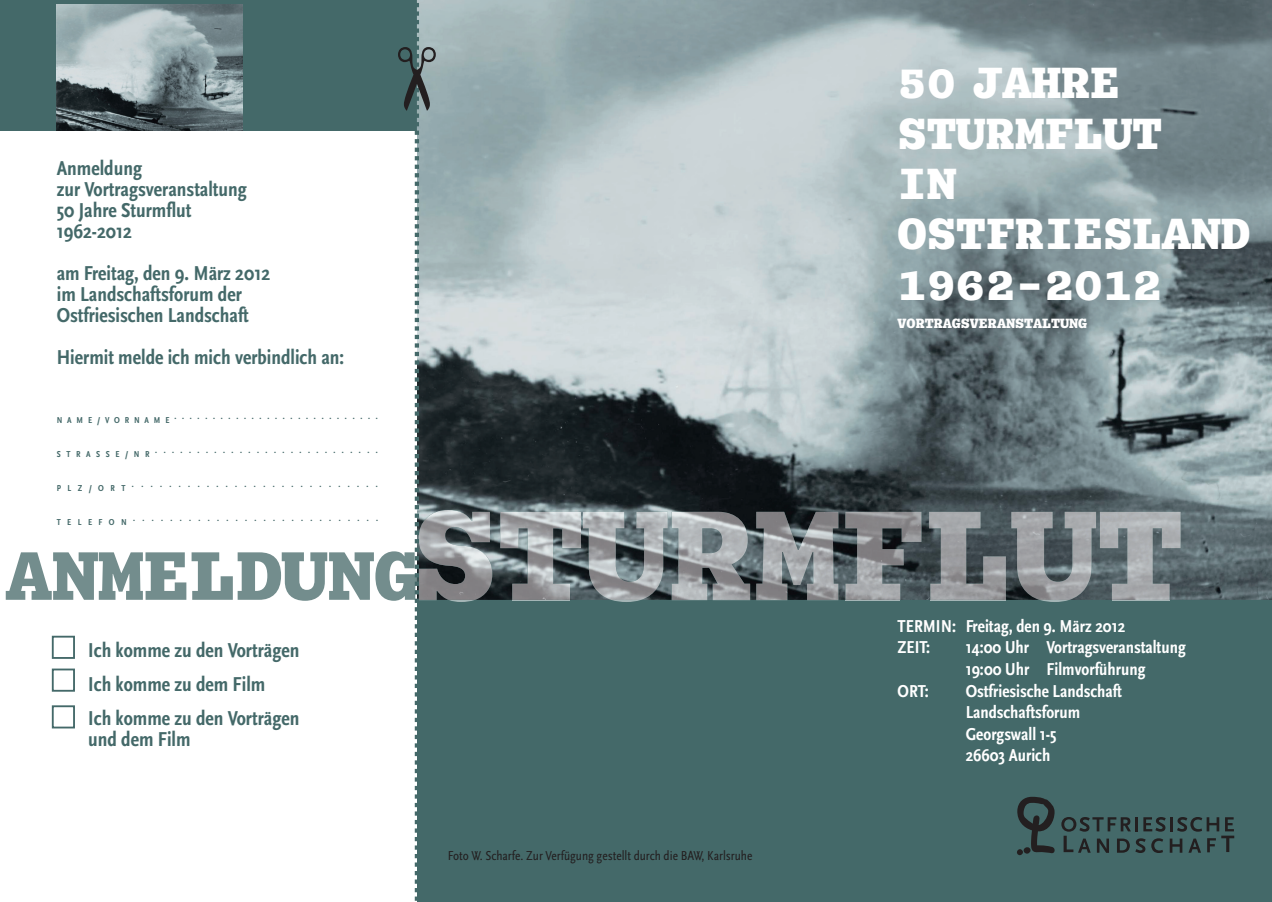
<style>
.page{position:relative;width:1272px;height:902px;background:#fff}
.page>*{position:absolute;margin:0;border:0;box-sizing:border-box;transform-origin:0 0}
.t1{font:700 41.85px/50.2px "Fantabular MVB";color:#fff}
.t2{font:21px/21px "Scala Sans Bold Con";color:#446969}
.t3{font:18px/21.6px "Scala Sans Bold Con";color:#fff}
.t4{font:13.5px "Scala Sans Regular Con";color:#231f20}
.t5{font:700 12.9px "Fantabular MVB";color:#fff}
.t6{font:9px "Scala Sans Bold Con";letter-spacing:.62em;color:#446969}
.t7{font:9px "Scala Sans Bold Con";letter-spacing:.54em;color:#446969}
.t8{font:9px "Scala Sans Bold Con";letter-spacing:.715em;color:#446969}
</style>
<div class="page">
<div style="left:0;top:0;width:1271px;height:901px;background:#446969"></div>
<img style="left:475px;top:0;width:796px;height:600px">
<svg style="left:1017px;top:796px;width:38px;height:59px"></svg>
<svg style="left:1061px;top:817px;width:173px;height:35px"></svg>
<img style="left:475px;top:510px;width:17px;height:90px">
<hr style="left:512px;top:600px;width:58px;height:1px;background:#a4b5b6">
<img style="left:500px;top:512px;width:81px;height:88px">
<svg style="left:612px;top:600px;width:28px;height:2px"></svg>
<img style="left:583px;top:512px;width:84px;height:88px">
<hr style="left:712px;top:600px;width:38px;height:1px;background:#a4b5b6">
<hr style="left:671px;top:600px;width:36px;height:1px;background:#a4b5b6">
<img style="left:671px;top:512px;width:79px;height:88px">
<hr style="left:807px;top:600px;width:31px;height:1px;background:#a4b5b6">
<hr style="left:756px;top:600px;width:31px;height:1px;background:#a4b5b6">
<img style="left:756px;top:512px;width:82px;height:88px">
<hr style="left:845px;top:600px;width:55px;height:1px;background:#a4b5b6">
<img style="left:845px;top:512px;width:76px;height:88px">
<hr style="left:930px;top:600px;width:75px;height:1px;background:#a4b5b6">
<img style="left:929px;top:512px;width:76px;height:88px">
<svg style="left:1040px;top:600px;width:29px;height:2px"></svg>
<img style="left:1011px;top:512px;width:85px;height:88px">
<hr style="left:1111px;top:600px;width:58px;height:1px;background:#a4b5b6">
<img style="left:1099px;top:512px;width:81px;height:88px">
<svg style="left:6px;top:0;width:469px;height:901px;background:#d4dbdb"></svg>
<p class="t2" style="left:57px;top:157px;width:192px">Anmeldung<br>zur Vortragsveranstaltung<br>50 Jahre Sturmflut<br>1962-2012</p>
<p class="t2" style="left:57px;top:262px;width:215px">am Freitag, den 9. März 2012 im Landschaftsforum der<br>Ostfriesischen Landschaft</p>
<p class="t2" style="left:57px;top:346px;width:289px">Hiermit melde ich mich verbindlich an:</p>
<p class="t7" style="left:57px;top:415px;width:114px">NAME/VORNAME</p>
<p class="t6" style="left:174px;top:410px;width:205px">...........................</p>
<p class="t6" style="left:57px;top:449px;width:94px">STRASSE/NR</p>
<p class="t6" style="left:155px;top:444px;width:224px">...........................</p>
<p class="t6" style="left:57px;top:483px;width:70px">PLZ/ORT</p>
<p class="t6" style="left:132px;top:478px;width:247px">...........................</p>
<p class="t8" style="left:57px;top:517px;width:72px">TELEFON</p>
<p class="t6" style="left:133px;top:512px;width:246px">...........................</p>
<p class="t2" style="left:88px;top:633px;width:213px;line-height:34px">Ich komme zu den Vorträgen<br>Ich komme zu dem Film<br>Ich komme zu den Vorträgen</p>
<p class="t2" style="left:88px;top:728px;width:104px">und dem Film</p>
<p class="t4" style="left:448px;top:847px;width:306px">Foto W. Scharfe. Zur Verfügung gestellt durch die BAW, Karlsruhe</p>
<h1 class="t1" style="left:897px;top:58px;width:353px">50 JAHRE<br>STURMFLUT<br>IN<br>OSTFRIESLAND<br>1962-2012</h1>
<p class="t5" style="left:897px;top:314px;width:191px">VORTRAGSVERANSTALTUNG</p>
<p class="t3" style="left:897px;top:615px;width:229px">TERMIN: Freitag, den 9. März 2012<br>ZEIT:</p>
<p class="t3" style="left:965px;top:636px;width:221px">14:00 Uhr Vortragsveranstaltung<br>19:00 Uhr Filmvorführung</p>
<p class="t3" style="left:897px;top:679px;width:33px">ORT:</p>
<p class="t3" style="left:965px;top:679px;width:158px">Ostfriesische Landschaft<br>Landschaftsforum<br>Georgswall 1-5<br>26603 Aurich</p>
</div>
